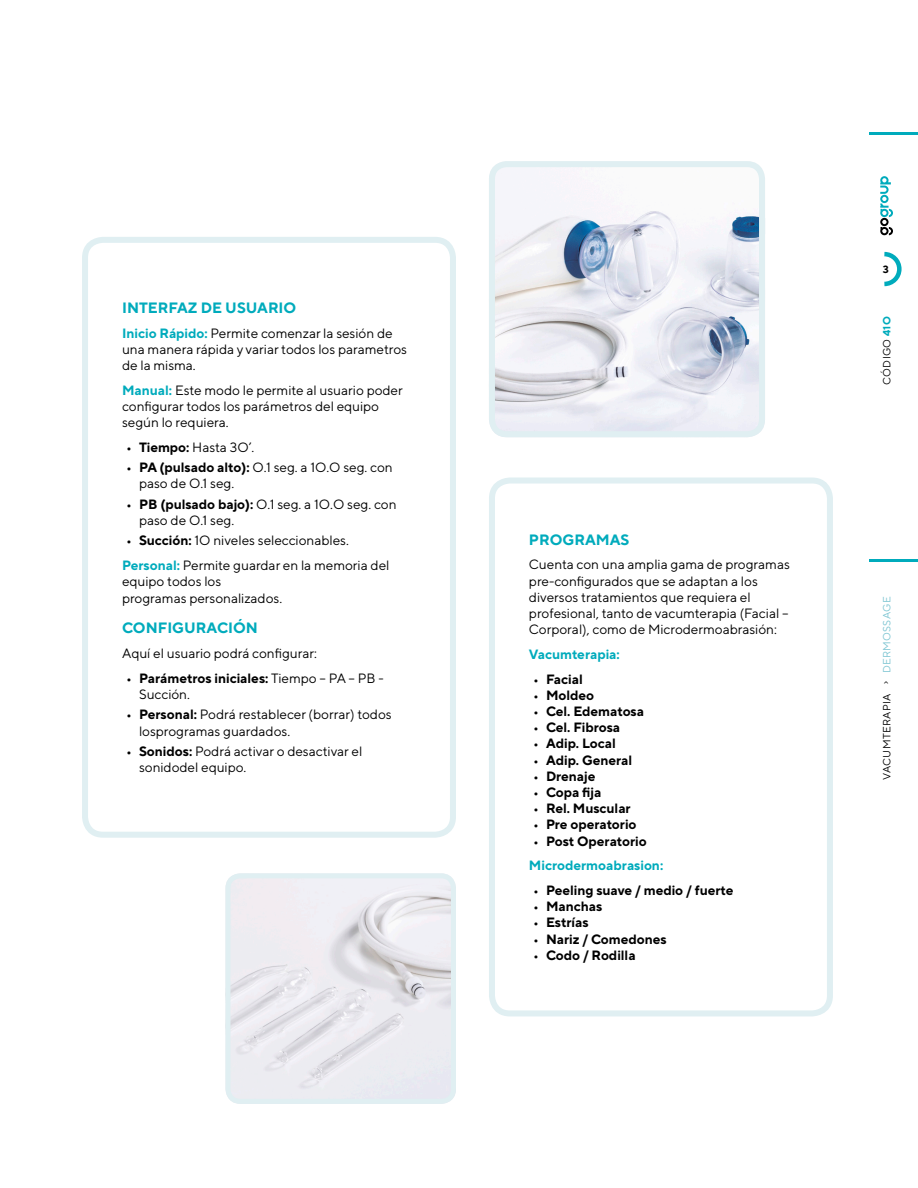
<style>
.page{position:relative;width:918px;height:1188px;background:#fff}
.page>*{position:absolute;margin:0;border:0;box-sizing:border-box;transform-origin:0 0}
.t1{font:700 15px "TT Norms Pro";color:#00abbc}
.t2{font:13.5px/16.2px "TT Norms Pro";color:#000}
.t3{font:700 13.5px "TT Norms Pro";color:#000}
.t4{font:700 13.5px "TT Norms Pro";color:#00abbc}
.t5{font:10.5px "TT Norms Pro";letter-spacing:.025em;color:#000}
.t6{font:700 10.5px "TT Norms Pro";color:#000}
.s1{font-weight:700;color:#00abbc}
.s2{font-weight:700;font-size:12px}
.s3{font-weight:700}
.s4{font-size:12px}
.s5{font-family:"Delicious"}
.s6{color:#7dc5d2}
</style>
<div class="page">
<hr style="left:869px;top:132px;width:49px;height:3px;background:#00abbc">
<hr style="left:869px;top:559px;width:49px;height:3px;background:#00abbc">
<svg style="left:880px;top:176px;width:13px;height:59px"></svg>
<svg style="left:884px;top:251px;width:18px;height:36px"></svg>
<div style="left:82px;top:237px;width:374px;height:601px;border:6px solid #e0eff2;border-radius:18px"></div>
<div style="left:489px;top:478px;width:344px;height:538px;border:6px solid #e0eff2;border-radius:18px"></div>
<img style="left:496px;top:168px;width:262px;height:262px">
<div style="left:489px;top:161px;width:276px;height:276px;border:6px solid #e0eff2;border-radius:15px"></div>
<img style="left:231px;top:879px;width:219px;height:219px">
<div style="left:225px;top:873px;width:231px;height:231px;border:5px solid #e0eff2;border-radius:13px"></div>
<p class="t1" style="left:122px;top:298px;width:176px">INTERFAZ DE USUARIO</p>
<p class="t2" style="left:122px;top:324px;width:287px"><span class="s1">Inicio Rápido:</span> Permite comenzar la sesión de una manera rápida y variar todos los parametros de la misma.</p>
<p class="t2" style="left:122px;top:381px;width:282px"><span class="s1">Manual:</span> Este modo le permite al usuario poder configurar todos los parámetros del equipo según lo requiera.</p>
<p class="t2" style="left:126px;top:438px;width:130px"><span class="s2">•</span> <span class="s3">Tiempo:</span> Hasta 3O’.</p>
<p class="t2" style="left:139px;top:459px;width:255px;text-indent:-13px"><span class="s2">•</span> <span class="s3">PA (pulsado alto):</span> O.1 seg. a 1O.O seg. con paso de O.1 seg.</p>
<p class="t2" style="left:139px;top:496px;width:259px;text-indent:-13px"><span class="s2">•</span> <span class="s3">PB (pulsado bajo):</span> O.1 seg. a 1O.O seg. con paso de O.1 seg.</p>
<p class="t2" style="left:126px;top:532px;width:224px"><span class="s2">•</span> <span class="s3">Succión:</span> 1O niveles seleccionables.</p>
<p class="t2" style="left:122px;top:557px;width:269px"><span class="s1">Personal:</span> Permite guardar en la memoria del equipo todos los</p>
<p class="t2" style="left:122px;top:589px;width:162px">programas personalizados.</p>
<p class="t1" style="left:122px;top:618px;width:137px">CONFIGURACIÓN</p>
<p class="t2" style="left:122px;top:645px;width:196px">Aquí el usuario podrá configurar:</p>
<p class="t2" style="left:139px;top:669px;width:246px;text-indent:-13px"><span class="s2">•</span> <span class="s3">Parámetros iniciales:</span> Tiempo – PA – PB -<br>Succión.</p>
<p class="t2" style="left:139px;top:706px;width:254px;text-indent:-13px"><span class="s2">•</span> <span class="s3">Personal:</span> Podrá restablecer (borrar) todos losprogramas guardados.</p>
<p class="t2" style="left:139px;top:743px;width:225px;text-indent:-13px"><span class="s2">•</span> <span class="s3">Sonidos:</span> Podrá activar o desactivar el sonidodel equipo.</p>
<p class="t1" style="left:529px;top:530px;width:102px">PROGRAMAS</p>
<p class="t2" style="left:529px;top:556px;width:262px">Cuenta con una amplia gama de programas pre-configurados que se adaptan a los diversos tratamientos que requiera el profesional, tanto de vacumterapia (Facial – Corporal), como de Microdermoabrasión:</p>
<p class="t4" style="left:529px;top:645px;width:92px">Vacumterapia:</p>
<p class="t3" style="left:533px;top:670px;width:51px"><span class="s4">•</span> Facial</p>
<p class="t3" style="left:533px;top:686px;width:63px"><span class="s4">•</span> Moldeo</p>
<p class="t3" style="left:533px;top:702px;width:112px"><span class="s4">•</span> Cel. Edematosa</p>
<p class="t3" style="left:533px;top:719px;width:88px"><span class="s4">•</span> Cel. Fibrosa</p>
<p class="t3" style="left:533px;top:735px;width:84px"><span class="s4">•</span> Adip. Local</p>
<p class="t3" style="left:533px;top:751px;width:101px"><span class="s4">•</span> Adip. General</p>
<p class="t3" style="left:533px;top:767px;width:64px"><span class="s4">•</span> Drenaje</p>
<p class="t3" style="left:533px;top:783px;width:70px"><span class="s4">•</span> Copa fija</p>
<p class="t3" style="left:533px;top:800px;width:99px"><span class="s4">•</span> Rel. Muscular</p>
<p class="t3" style="left:533px;top:816px;width:105px"><span class="s4">•</span> Pre operatorio</p>
<p class="t3" style="left:533px;top:832px;width:115px"><span class="s4">•</span> Post Operatorio</p>
<p class="t4" style="left:529px;top:857px;width:136px">Microdermoabrasion:</p>
<p class="t3" style="left:533px;top:881px;width:202px"><span class="s4">•</span> Peeling suave / medio / fuerte</p>
<p class="t3" style="left:533px;top:898px;width:71px"><span class="s4">•</span> Manchas</p>
<p class="t3" style="left:533px;top:914px;width:57px"><span class="s4">•</span> Estrías</p>
<p class="t3" style="left:533px;top:930px;width:135px"><span class="s4">•</span> Nariz / Comedones</p>
<p class="t3" style="left:533px;top:946px;width:104px"><span class="s4">•</span> Codo / Rodilla</p>
<p class="t6" style="left:883px;top:262px;width:8px">3</p>
<p class="t5" style="left:880px;top:385px;width:70px;rotate:-90deg">CÓDIGO <span class="s1">41O</span></p>
<p class="t5" style="left:880px;top:780px;width:184px;rotate:-90deg">VACUMTERAPIA <span class="s5">&gt;</span> <span class="s6">DERMOSSAGE</span></p>
</div>
